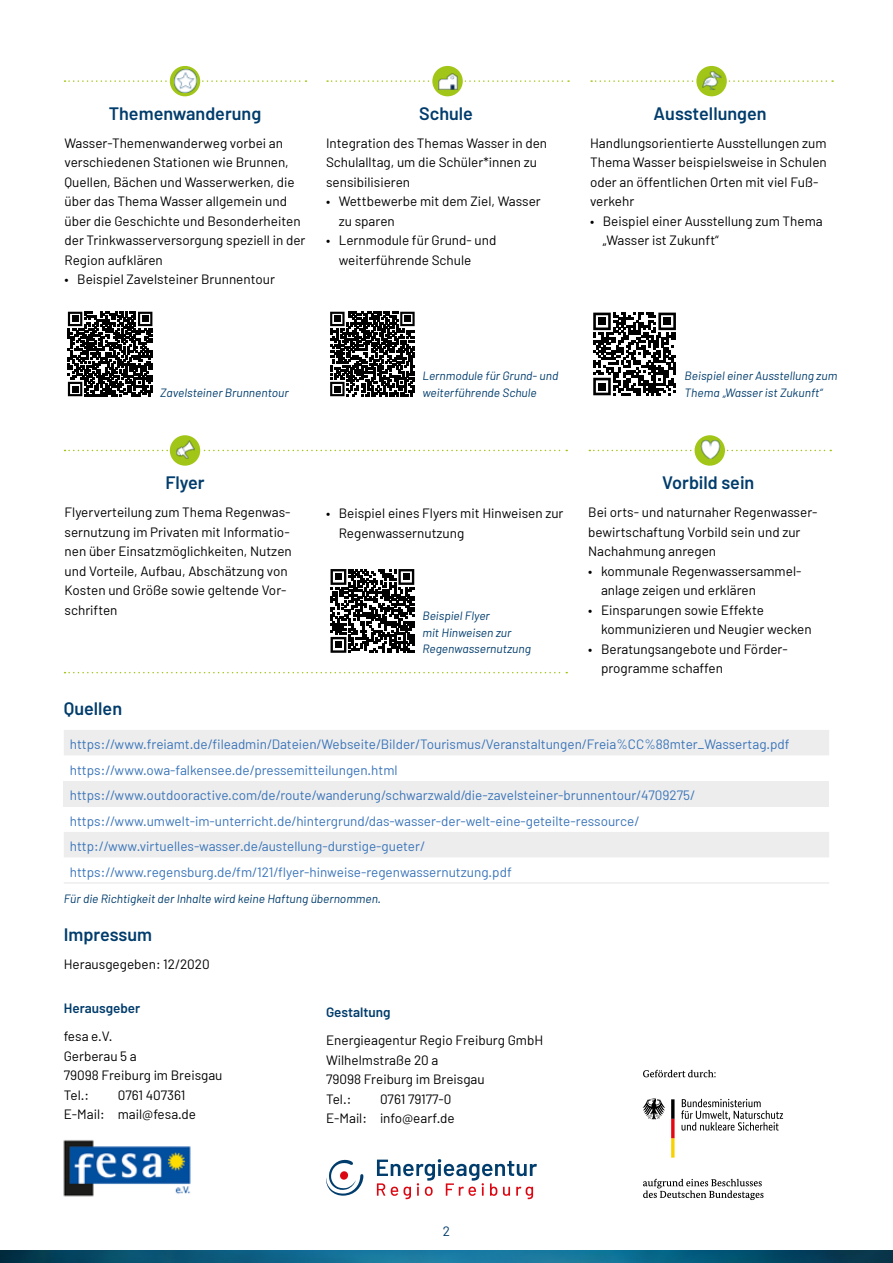
<style>
.page{position:relative;width:893px;height:1263px;background:#fff}
.page>*{position:absolute;margin:0;border:0;box-sizing:border-box;transform-origin:0 0}
.Ü1{font:600 18px "Barlow";color:#003c6c}
.fließtext{font:13.5px/19.5px "Barlow";color:#000}
.links{font:13.5px "Barlow";color:#3974b9}
.Einleitung{font:13.5px "Barlow";color:#000}
.Einleitung-2{font:600 13.5px "Barlow";color:#003c6c}
.t1{font:13.5px "Barlow";color:#003c6c}
.Bildunterschrift{font:italic 12px/16.5px "Barlow";color:#003c6c}
</style>
<div class="page">
<img style="left:0;top:1250px;width:893px;height:13px">
<svg style="left:65px;top:80px;width:241px;height:2px"></svg>
<svg style="left:169px;top:65px;width:32px;height:32px"></svg>
<div style="left:168px;top:64px;width:34px;height:34px;border:2px solid #fff;border-radius:50%"></div>
<img style="left:174px;top:69px;width:22px;height:24px">
<svg style="left:65px;top:450px;width:502px;height:1px"></svg>
<svg style="left:169px;top:434px;width:32px;height:32px"></svg>
<div style="left:168px;top:434px;width:34px;height:33px;border:2px solid #fff;border-radius:50%"></div>
<img style="left:174px;top:439px;width:22px;height:21px">
<svg style="left:327px;top:80px;width:242px;height:2px"></svg>
<svg style="left:432px;top:65px;width:31px;height:32px"></svg>
<div style="left:431px;top:64px;width:33px;height:34px;border:2px solid #fff;border-radius:50%"></div>
<img style="left:437px;top:70px;width:22px;height:19px">
<svg style="left:589px;top:450px;width:242px;height:1px"></svg>
<svg style="left:694px;top:434px;width:32px;height:32px"></svg>
<div style="left:693px;top:434px;width:33px;height:33px;border:2px solid #fff;border-radius:50%"></div>
<img style="left:700px;top:440px;width:21px;height:19px">
<svg style="left:591px;top:80px;width:242px;height:2px"></svg>
<svg style="left:696px;top:65px;width:32px;height:32px"></svg>
<div style="left:695px;top:64px;width:33px;height:34px;border:2px solid #fff;border-radius:50%"></div>
<img style="left:701px;top:70px;width:22px;height:19px">
<svg style="left:64px;top:730px;width:765px;height:127px"></svg>
<div style="left:64px;top:781px;width:765px;height:25px;background:#ededed"></div>
<hr style="left:64px;top:882px;width:765px;height:2px;background:#ededed">
<svg style="left:67px;top:311px;width:86px;height:86px"></svg>
<svg style="left:68px;top:312px;width:84px;height:84px"></svg>
<svg style="left:330px;top:312px;width:85px;height:84px"></svg>
<svg style="left:593px;top:313px;width:83px;height:82px"></svg>
<div style="left:598px;top:318px;width:8px;height:7px;background:#000"></div>
<div style="left:663px;top:318px;width:8px;height:7px;background:#000"></div>
<div style="left:598px;top:383px;width:8px;height:7px;background:#000"></div>
<svg style="left:331px;top:569px;width:83px;height:84px"></svg>
<div style="left:335px;top:574px;width:7px;height:6px;background:#000"></div>
<div style="left:403px;top:574px;width:7px;height:6px;background:#000"></div>
<div style="left:335px;top:641px;width:7px;height:7px;background:#000"></div>
<svg style="left:65px;top:672px;width:502px;height:1px"></svg>
<svg style="left:377px;top:1159px;width:160px;height:40px"></svg>
<svg style="left:326px;top:1159px;width:38px;height:37px"></svg>
<div style="left:340px;top:1171px;width:8px;height:9px;background:#db0812;border-radius:50%"></div>
<svg style="left:643px;top:1070px;width:73px;height:7px"></svg>
<svg style="left:643px;top:1179px;width:120px;height:21px"></svg>
<svg style="left:671px;top:1099px;width:4px;height:59px"></svg>
<svg style="left:681px;top:1099px;width:102px;height:31px"></svg>
<svg style="left:643px;top:1098px;width:22px;height:21px"></svg>
<img style="left:63px;top:1140px;width:128px;height:57px">
<p class="Ü1" style="left:109px;top:102px;width:154px">Themenwanderung</p>
<p class="fließtext" style="left:65px;top:133px;width:242px">Wasser-Themenwanderweg vorbei an verschiedenen Stationen wie Brunnen, Quellen, Bächen und Wasserwerken, die über das Thema Wasser allgemein und über die Geschichte und Besonderheiten der Trinkwasserversorgung speziell in der Region aufklären</p>
<p class="fließtext" style="left:65px;top:269px;width:212px">• Beispiel Zavelsteiner Brunnentour</p>
<p class="Ü1" style="left:419px;top:102px;width:55px">Schule</p>
<p class="fließtext" style="left:326px;top:133px;width:223px">Integration des Themas Wasser in den<br>Schulalltag, um die Schüler*innen zu sensibilisieren</p>
<p class="fließtext" style="left:339px;top:191px;width:204px;text-indent:-13px">• Wettbewerbe mit dem Ziel, Wasser zu sparen</p>
<p class="fließtext" style="left:339px;top:230px;width:159px;text-indent:-13px">• Lernmodule für Grund- und weiterführende Schule</p>
<p class="Ü1" style="left:654px;top:102px;width:115px">Ausstellungen</p>
<p class="fließtext" style="left:590px;top:133px;width:238px">Handlungsorientierte Ausstellungen zum<br>Thema Wasser beispielsweise in Schulen oder an öffentlichen Orten mit viel Fuß&shy;verkehr</p>
<p class="fließtext" style="left:603px;top:211px;width:222px;text-indent:-13px">• Beispiel einer Ausstellung zum Thema „Wasser ist Zukunft“</p>
<p class="Bildunterschrift" style="left:160px;top:384px;width:130px">Zavelsteiner Brunnentour</p>
<p class="Ü1" style="left:165px;top:471px;width:41px">Flyer</p>
<p class="fließtext" style="left:65px;top:502px;width:229px">Flyerverteilung zum Thema Regenwas&shy;sernutzung im Privaten mit Informatio&shy;nen über Einsatzmöglichkeiten, Nutzen und Vorteile, Aufbau, Abschätzung von Kosten und Größe sowie geltende Vor&shy;schriften</p>
<p class="Bildunterschrift" style="left:422px;top:367px;width:137px">Lernmodule für Grund- und weiterführende Schule</p>
<p class="Bildunterschrift" style="left:685px;top:367px;width:154px">Beispiel einer Ausstellung zum<br>Thema „Wasser ist Zukunft“</p>
<p class="fließtext" style="left:339px;top:503px;width:226px;text-indent:-13px">• Beispiel eines Flyers mit Hinweisen zur<br>Regenwassernutzung</p>
<p class="Bildunterschrift" style="left:422px;top:607px;width:110px">Beispiel Flyer<br>mit Hinweisen zur<br>Regenwassernutzung</p>
<p class="Ü1" style="left:662px;top:471px;width:94px">Vorbild sein</p>
<p class="fließtext" style="left:588px;top:502px;width:231px">Bei orts- und naturnaher Regenwasser&shy;bewirtschaftung Vorbild sein und zur<br>Nachahmung anregen</p>
<p class="fließtext" style="left:601px;top:561px;width:202px;text-indent:-13px">• kommunale Regenwassersammel&shy;anlage zeigen und erklären</p>
<p class="fließtext" style="left:601px;top:600px;width:212px;text-indent:-13px">• Einsparungen sowie Effekte kommunizieren und Neugier wecken</p>
<p class="fließtext" style="left:601px;top:639px;width:188px;text-indent:-13px">• Beratungsangebote und Förder&shy;programme schaffen</p>
<p class="Ü1" style="left:64px;top:698px;width:60px">Quellen</p>
<p class="links" style="left:70px;top:736px;width:721px">https://www.freiamt.de/fileadmin/Dateien/Webseite/Bilder/Tourismus/Veranstaltungen/Freia%CC%88mter_Wassertag.pdf</p>
<p class="links" style="left:70px;top:762px;width:329px">https://www.owa-falkensee.de/pressemitteilungen.html</p>
<p class="links" style="left:70px;top:787px;width:627px">https://www.outdooractive.com/de/route/wanderung/schwarzwald/die-zavelsteiner-brunnentour/4709275/</p>
<p class="links" style="left:70px;top:813px;width:571px">https://www.umwelt-im-unterricht.de/hintergrund/das-wasser-der-welt-eine-geteilte-ressource/</p>
<p class="links" style="left:70px;top:838px;width:357px">http://www.virtuelles-wasser.de/austellung-durstige-gueter/</p>
<p class="links" style="left:70px;top:864px;width:444px">https://www.regensburg.de/fm/121/flyer-hinweise-regenwassernutzung.pdf</p>
<p class="Bildunterschrift" style="left:64px;top:890px;width:319px">Für die Richtigkeit der Inhalte wird keine Haftung übernommen.</p>
<p class="Ü1" style="left:64px;top:923px;width:90px">Impressum</p>
<p class="Einleitung" style="left:64px;top:955px;width:147px">Herausgegeben: 12/2020</p>
<p class="Einleitung-2" style="left:64px;top:1000px;width:78px">Herausgeber</p>
<p class="fließtext" style="left:64px;top:1026px;width:50px">fesa e.V.</p>
<p class="fließtext" style="left:64px;top:1046px;width:160px">Gerberau 5 a<br>79098 Freiburg im Breisgau</p>
<p class="fließtext" style="left:64px;top:1085px;width:27px">Tel.:</p>
<p class="fließtext" style="left:118px;top:1085px;width:69px">0761 407361</p>
<p class="fließtext" style="left:64px;top:1104px;width:134px">E-Mail: mail@fesa.de</p>
<p class="Einleitung-2" style="left:326px;top:1004px;width:66px">Gestaltung</p>
<p class="fließtext" style="left:326px;top:1030px;width:219px">Energieagentur Regio Freiburg GmbH</p>
<p class="fließtext" style="left:326px;top:1050px;width:114px">Wilhelmstraße 20 a</p>
<p class="fließtext" style="left:326px;top:1069px;width:160px">79098 Freiburg im Breisgau</p>
<p class="fließtext" style="left:326px;top:1089px;width:27px">Tel.:</p>
<p class="fließtext" style="left:380px;top:1089px;width:73px">0761 79177-0</p>
<p class="fließtext" style="left:326px;top:1108px;width:130px">E-Mail: info@earf.de</p>
<p class="t1" style="left:443px;top:1223px;width:9px">2</p>
</div>
